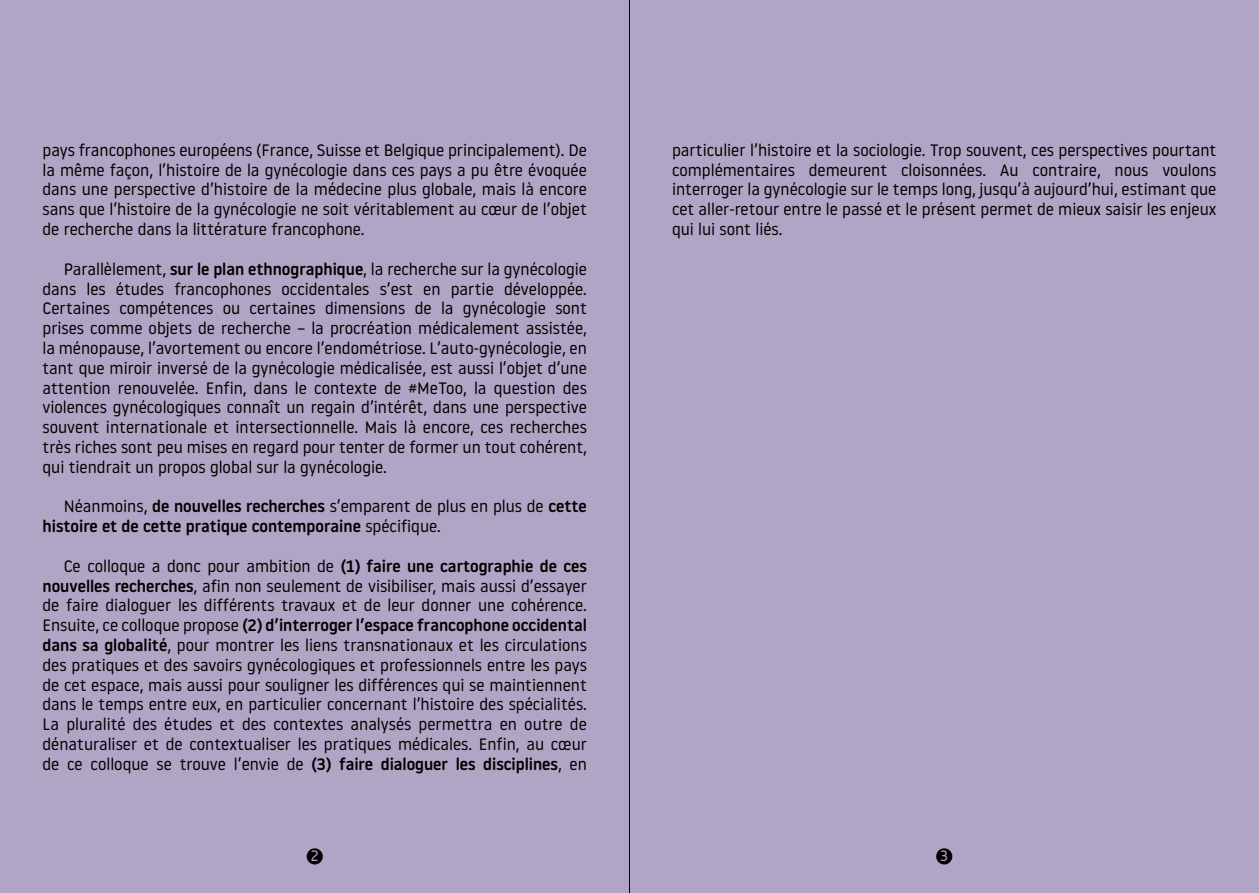
<style>
.page{position:relative;width:1259px;height:893px;background:#b0a5c4}
.page>*{position:absolute;margin:0;border:0;box-sizing:border-box;transform-origin:0 0}
.t1{font:16.5px/19.8px "Noway Round";color:#000;text-align:justify}
.t2{font:500 16.5px/19.8px "Noway Round";color:#000}
.t3{font:15px "Noway Round";color:#b0a5c4}
.s1{font-weight:500}
.s2{font-weight:400}
</style>
<div class="page">
<hr style="left:629px;top:0;width:1px;height:893px;background:#000">
<div style="left:307px;top:848px;width:16px;height:16px;background:#000;border-radius:50%"></div>
<div style="left:936px;top:848px;width:16px;height:16px;background:#000;border-radius:50%"></div>
<p class="t1" style="left:43px;top:139px;width:546px">pays francophones européens (France, Suisse et Belgique principalement). De la même façon, l’histoire de la gynécologie dans ces pays a pu être évoquée dans une perspective d’histoire de la médecine plus globale, mais là encore sans que l’histoire de la gynécologie ne soit véritablement au cœur de l’objet de recherche dans la littérature francophone.</p>
<p class="t1" style="left:43px;top:258px;width:546px;text-indent:21px">Parallèlement, <span class="s1">sur le plan ethnographique</span>, la recherche sur la gynécologie dans les études francophones occidentales s’est en partie développée.<br>Certaines compétences ou certaines dimensions de la gynécologie sont prises comme objets de recherche – la procréation médicalement assistée, la ménopause, l’avortement ou encore l’endométriose. L’auto-gynécologie, en tant que miroir inversé de la gynécologie médicalisée, est aussi l’objet d’une attention renouvelée. Enfin, dans le contexte de #MeToo, la question des violences gynécologiques connaît un regain d’intérêt, dans une perspective souvent internationale et intersectionnelle. Mais là encore, ces recherches très riches sont peu mises en regard pour tenter de former un tout cohérent, qui tiendrait un propos global sur la gynécologie.</p>
<p class="t2" style="left:42px;top:496px;width:546px;text-indent:21px"><span class="s2">Néanmoins,</span> de nouvelles recherches <span class="s2">s’emparent de plus en plus de</span> cette histoire et de cette pratique contemporaine <span class="s2">spécifique.</span></p>
<p class="t1" style="left:42px;top:555px;width:546px;text-indent:21px">Ce colloque a donc pour ambition de <span class="s1">(1) faire une cartographie de ces nouvelles recherches</span>, afin non seulement de visibiliser, mais aussi d’essayer de faire dialoguer les différents travaux et de leur donner une cohérence.<br>Ensuite, ce colloque propose <span class="s1">(2) d’interroger l’espace francophone occidental dans sa globalité</span>, pour montrer les liens transnationaux et les circulations des pratiques et des savoirs gynécologiques et professionnels entre les pays de cet espace, mais aussi pour souligner les différences qui se maintiennent dans le temps entre eux, en particulier concernant l’histoire des spécialités.<br>La pluralité des études et des contextes analysés permettra en outre de dénaturaliser et de contextualiser les pratiques médicales. Enfin, au cœur de ce colloque se trouve l’envie de <span class="s1">(3) faire dialoguer les disciplines</span>, en</p>
<p class="t1" style="left:672px;top:139px;width:546px">particulier l’histoire et la sociologie. Trop souvent, ces perspectives pourtant complémentaires demeurent cloisonnées. Au contraire, nous voulons interroger la gynécologie sur le temps long, jusqu’à aujourd’hui, estimant que cet aller-retour entre le passé et le présent permet de mieux saisir les enjeux qui lui sont liés.</p>
<p class="t3" style="left:311px;top:845px;width:9px">2</p>
<p class="t3" style="left:940px;top:845px;width:9px">3</p>
</div>
